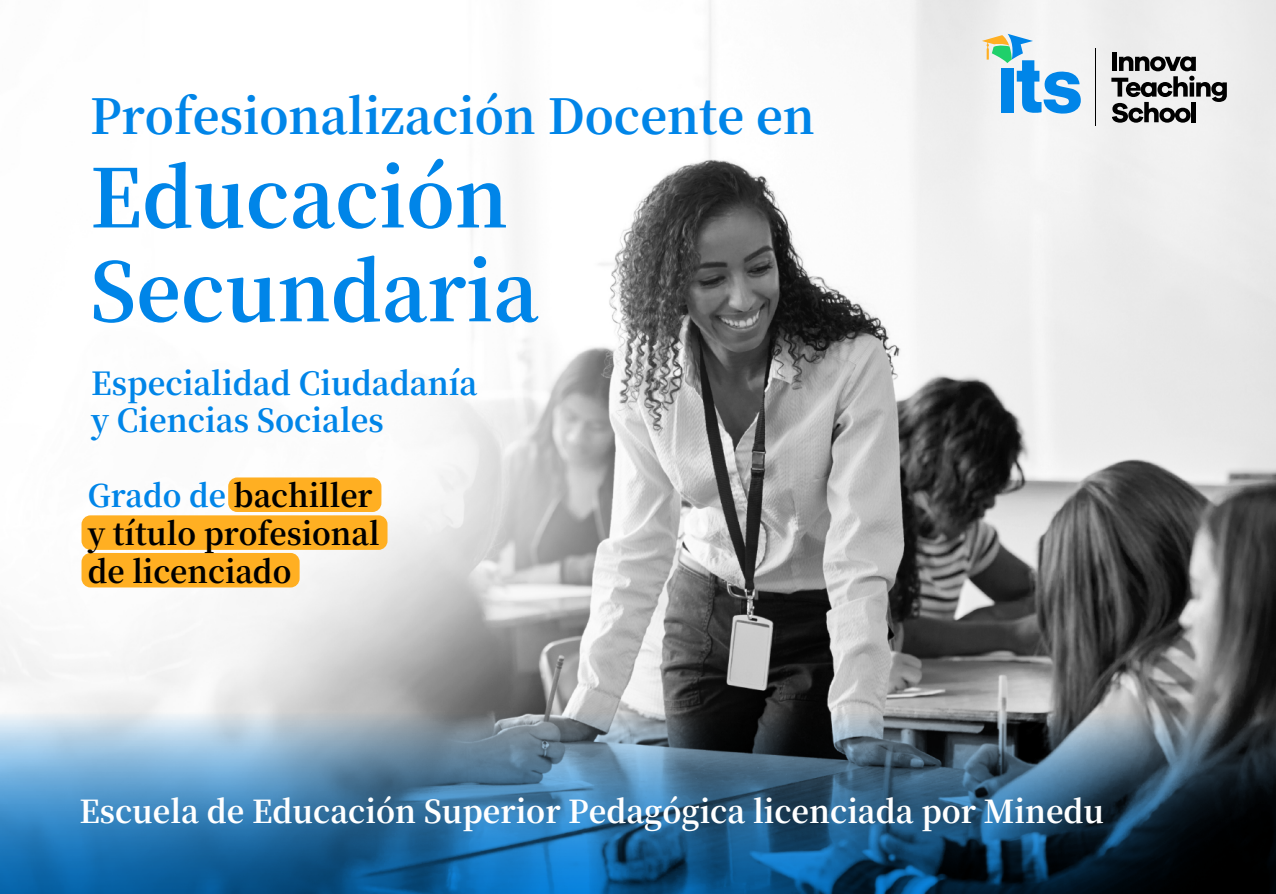
<style>
.page{position:relative;width:1276px;height:894px;background:#fff}
.page>*{position:absolute;margin:0;border:0;box-sizing:border-box;transform-origin:0 0}
.t1{font:700 80.4px/93.8px "Noto Serif TC";color:#0085e8}
.t2{font:700 48.3px "Noto Serif TC";color:#0085e8}
.t3{font:700 31.65px/36.9px "Noto Serif TC";color:#0085e8}
.t4{font:700 31.5px "Noto Serif TC";color:#fff}
.t5{font:700 30.9px/37.8px "Noto Serif TC";color:#000}
.s1{color:#0085e8}
</style>
<div class="page">
<img style="left:0;top:0;width:1275px;height:712px">
<hr style="left:1112px;top:52px;width:4px;height:19px;background:#000">
<svg style="left:1111px;top:56px;width:115px;height:67px"></svg>
<hr style="left:1191px;top:102px;width:4px;height:20px;background:#000">
<hr style="left:1095px;top:48px;width:1px;height:78px;background:#000">
<svg style="left:981px;top:34px;width:99px;height:80px"></svg>
<div style="left:228px;top:477px;width:153px;height:35px;background:#ffaf22;border-radius:9px"></div>
<div style="left:81px;top:515px;width:306px;height:34px;background:#ffaf22;border-radius:9px"></div>
<div style="left:81px;top:553px;width:218px;height:34px;background:#ffaf22;border-radius:9px"></div>
<img style="left:0;top:712px;width:1275px;height:181px">
<h2 class="t2" style="left:90px;top:89px;width:726px">Profesionalización Docente en</h2>
<h1 class="t1" style="left:90px;top:153px;width:450px">Educación<br>Secundaria</h1>
<p class="t3" style="left:91px;top:365px;width:388px">Especialidad Ciudadanía y Ciencias Sociales</p>
<p class="t5" style="left:88px;top:477px;width:293px"><span class="s1">Grado de</span> bachiller y título profesional de licenciado</p>
<p class="t4" style="left:79px;top:793px;width:1026px">Escuela de Educación Superior Pedagógica licenciada por Minedu</p>
</div>
